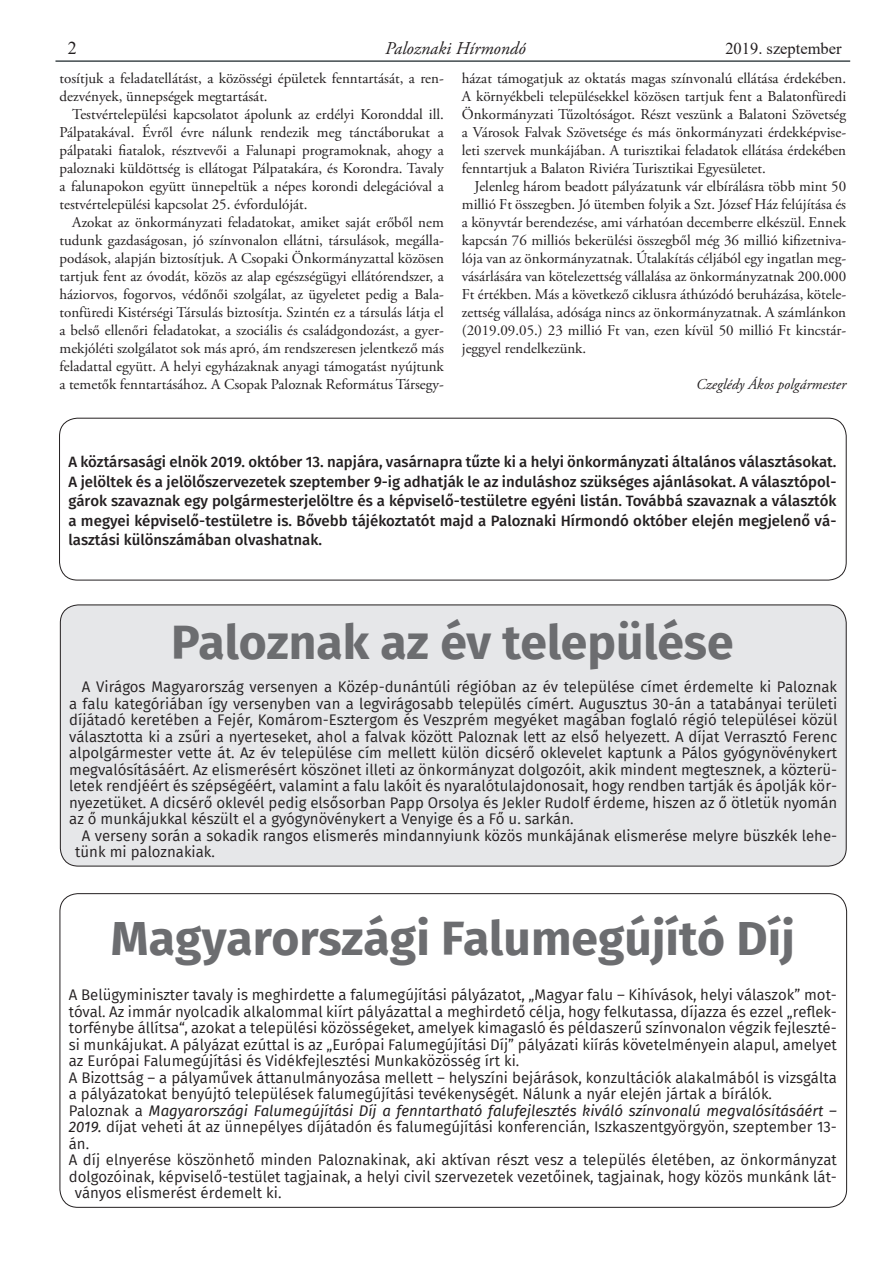
<style>
.page{position:relative;width:893px;height:1263px;background:#fff}
.page>*{position:absolute;margin:0;border:0;box-sizing:border-box;transform-origin:0 0}
.cím_nagy{font:700 48px "Fira Sans";color:#6c6d70}
.t1{font:italic 18px "Adobe Garamond Pro";color:#231f20}
.t2{font:18px "Times New Roman";color:#231f20}
.t3{font:16.5px "Times New Roman";color:#231f20}
.SZÖVEG{font:15px/16.5px "Fira Sans";color:#231f20;text-align:justify}
.SZÖVEG-2{font:15px/18px "Adobe Garamond Pro";color:#231f20;text-align:justify}
.t4{font:500 15px/19.5px "Fira Sans";color:#231f20;text-align:justify}
.SZÖVEG-3{font:italic 15px "Adobe Garamond Pro";color:#231f20}
.s1{font-style:italic}
</style>
<div class="page">
<hr style="left:55px;top:60px;width:795px;height:2px;background:#424b4e">
<div style="left:60px;top:605px;width:786px;height:261px;background:#e6e7e9;border-radius:18px"></div>
<div style="left:59px;top:418px;width:788px;height:162px;border:1px solid #231f20;border-radius:18px"></div>
<p class="t2" style="left:68px;top:35px;width:10px">2</p>
<p class="t1" style="left:385px;top:37px;width:142px">Paloznaki Hírmondó</p>
<p class="t3" style="left:725px;top:37px;width:118px">2019. szeptember</p>
<p class="SZÖVEG-2" style="left:60px;top:70px;width:386px">tosítjuk a feladatellátást, a közösségi épületek fenntartását, a ren&shy;dezvények, ünnepségek megtartását.</p>
<p class="SZÖVEG-2" style="left:60px;top:106px;width:386px;text-indent:13px">Testvértelepülési kapcsolatot ápolunk az erdélyi Koronddal ill.<br>Pálpatakával. Évről évre nálunk rendezik meg tánctáborukat a pálpataki fiatalok, résztvevői a Falunapi programoknak, ahogy a paloznaki küldöttség is ellátogat Pálpatakára, és Korondra. Tavaly a falunapokon együtt ünnepeltük a népes korondi delegációval a testvértelepülési kapcsolat 25. évfordulóját.</p>
<p class="SZÖVEG-2" style="left:60px;top:214px;width:386px;text-indent:13px">Azokat az önkormányzati feladatokat, amiket saját erőből nem tudunk gazdaságosan, jó színvonalon ellátni, társulások, megálla&shy;podások, alapján biztosítjuk. A Csopaki Önkormányzattal közösen tartjuk fent az óvodát, közös az alap egészségügyi ellátórendszer, a háziorvos, fogorvos, védőnői szolgálat, az ügyeletet pedig a Bala&shy;tonfüredi Kistérségi Társulás biztosítja. Szintén ez a társulás látja el a belső ellenőri feladatokat, a szociális és családgondozást, a gyer&shy;mekjóléti szolgálatot sok más apró, ám rendszeresen jelentkező más feladattal együtt. A helyi egyházaknak anyagi támogatást nyújtunk a temetők fenntartásához. A Csopak Paloznak Református Társegy-</p>
<p class="SZÖVEG-2" style="left:462px;top:70px;width:386px">házat támogatjuk az oktatás magas színvonalú ellátása érdekében.<br>A környékbeli településekkel közösen tartjuk fent a Balatonfüredi Önkormányzati Tűzoltóságot. Részt veszünk a Balatoni Szövetség a Városok Falvak Szövetsége és más önkormányzati érdekképvise&shy;leti szervek munkájában. A turisztikai feladatok ellátása érdekében fenntartjuk a Balaton Riviéra Turisztikai Egyesületet.</p>
<p class="SZÖVEG-2" style="left:462px;top:178px;width:386px;text-indent:13px">Jelenleg három beadott pályázatunk vár elbírálásra több mint 50 millió Ft összegben. Jó ütemben folyik a Szt. József Ház felújítása és a könyvtár berendezése, ami várhatóan decemberre elkészül. Ennek kapcsán 76 milliós bekerülési összegből még 36 millió kifizetniva&shy;lója van az önkormányzatnak. Útalakítás céljából egy ingatlan meg&shy;vásárlására van kötelezettség vállalása az önkormányzatnak 200.000<br>Ft értékben. Más a következő ciklusra áthúzódó beruházása, kötele&shy;zettség vállalása, adósága nincs az önkormányzatnak. A számlánkon (2019.09.05.) 23 millió Ft van, ezen kívül 50 millió Ft kincstár&shy;jeggyel rendelkezünk.</p>
<p class="SZÖVEG-3" style="left:696px;top:375px;width:151px">Czeglédy Ákos polgármester</p>
<p class="t4" style="left:68px;top:451px;width:770px">A köztársasági elnök 2019. október 13. napjára, vasárnapra tűzte ki a helyi önkormányzati általános választásokat.<br>A jelöltek és a jelölőszervezetek szeptember 9-ig adhatják le az induláshoz szükséges ajánlásokat. A választópol&shy;gárok szavaznak egy polgármesterjelöltre és a képviselő-testületre egyéni listán. Továbbá szavaznak a választók a megyei képviselő-testületre is. Bővebb tájékoztatót majd a Paloznaki Hírmondó október elején megjelenő vá&shy;lasztási különszámában olvashatnak.</p>
<p class="cím_nagy" style="left:171px;top:601px;width:564px">Paloznak az év települése</p>
<p class="SZÖVEG" style="left:69px;top:678px;width:770px;text-indent:13px">A Virágos Magyarország versenyen a Közép-dunántúli régióban az év települése címet érdemelte ki Paloznak a falu kategóriában így versenyben van a legvirágosabb település címért. Augusztus 30-án a tatabányai területi díjátadó keretében a Fejér, Komárom-Esztergom és Veszprém megyéket magában foglaló régió települései közül választotta ki a zsűri a nyerteseket, ahol a falvak között Paloznak lett az első helyezett. A díjat Verrasztó Ferenc alpolgármester vette át. Az év települése cím mellett külön dicsérő oklevelet kaptunk a Pálos gyógynövénykert megvalósításáért. Az elismerésért köszönet illeti az önkormányzat dolgozóit, akik mindent megtesznek, a közterü&shy;letek rendjéért és szépségéért, valamint a falu lakóit és nyaralótulajdonosait, hogy rendben tartják és ápolják kör&shy;nyezetüket. A dicsérő oklevél pedig elsősorban Papp Orsolya és Jekler Rudolf érdeme, hiszen az ő ötletük nyomán az ő munkájukkal készült el a gyógynövénykert a Venyige és a Fő u. sarkán.</p>
<p class="SZÖVEG" style="left:75px;top:827px;width:764px;text-indent:7px">A verseny során a sokadik rangos elismerés mindannyiunk közös munkájának elismerése melyre büszkék lehe&shy;tünk mi paloznakiak.</p>
<p class="cím_nagy" style="left:111px;top:898px;width:685px">Magyarországi Falumegújító Díj</p>
<p class="SZÖVEG" style="left:69px;top:986px;width:770px">A Belügyminiszter tavaly is meghirdette a falumegújítási pályázatot, „Magyar falu – Kihívások, helyi válaszok” mot&shy;tóval. Az immár nyolcadik alkalommal kiírt pályázattal a meghirdető célja, hogy felkutassa, díjazza és ezzel „reflek&shy;torfénybe állítsa“, azokat a települési közösségeket, amelyek kimagasló és példaszerű színvonalon végzik fejleszté&shy;si munkájukat. A pályázat ezúttal is az „Európai Falumegújítási Díj” pályázati kiírás követelményein alapul, amelyet az Európai Falumegújítási és Vidékfejlesztési Munkaközösség írt ki.</p>
<p class="SZÖVEG" style="left:69px;top:1069px;width:770px">A Bizottság – a pályaművek áttanulmányozása mellett – helyszíni bejárások, konzultációk alakalmából is vizsgálta a pályázatokat benyújtó települések falumegújítási tevékenységét. Nálunk a nyár elején jártak a bírálók.</p>
<p class="SZÖVEG" style="left:69px;top:1102px;width:770px">Paloznak a <span class="s1">Magyarországi Falumegújítási Díj a fenntartható falufejlesztés kiváló színvonalú megvalósításáért – 2019.</span> díjat veheti át az ünnepélyes díjátadón és falumegújítási konferencián, Iszkaszentgyörgyön, szeptember 13- án.</p>
<p class="SZÖVEG" style="left:69px;top:1151px;width:770px">A díj elnyerése köszönhető minden Paloznakinak, aki aktívan részt vesz a település életében, az önkormányzat</p>
<p class="SZÖVEG" style="left:69px;top:1168px;width:770px">dolgozóinak, képviselő-testület tagjainak, a helyi civil szervezetek vezetőinek, tagjainak, hogy közös munkánk lát-</p>
<p class="SZÖVEG" style="left:75px;top:1184px;width:208px">ványos elismerést érdemelt ki.</p>
</div>
